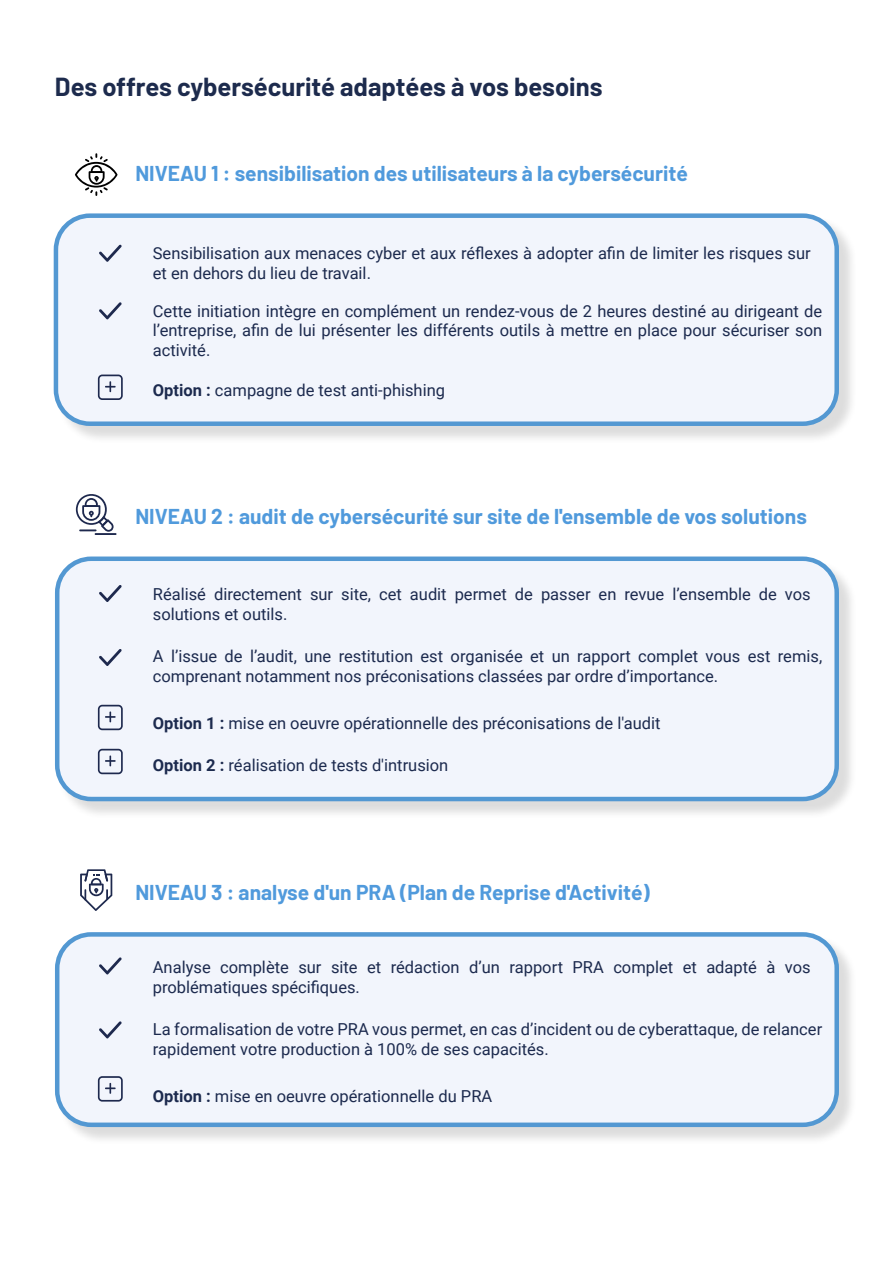
<style>
.page{position:relative;width:893px;height:1263px;background:#fff}
.page>*{position:absolute;margin:0;border:0;box-sizing:border-box;transform-origin:0 0}
.t1{font:700 25.5px "Barlow";color:#1d2b4d}
.t2{font:700 21px "Barlow";color:#509adc}
.t3{font:16.5px/19.8px "Roboto";color:#1c2a4e}
.s1{font-weight:700}
</style>
<div class="page">
<div style="left:55px;top:216px;width:802px;height:228px;background:#000;opacity:.14"></div>
<div style="left:56px;top:216px;width:781px;height:208px;background:#f2f5fc;border-radius:34px"></div>
<div style="left:54px;top:213px;width:785px;height:213px;border:4px solid #5398d2;border-radius:34px"></div>
<svg style="left:75px;top:153px;width:43px;height:43px"></svg>
<svg style="left:99px;top:245px;width:23px;height:17px"></svg>
<svg style="left:99px;top:302px;width:23px;height:17px"></svg>
<svg style="left:98px;top:375px;width:25px;height:25px"></svg>
<div style="left:57px;top:559px;width:800px;height:260px;background:#000;opacity:.14"></div>
<div style="left:57px;top:559px;width:780px;height:240px;background:#f2f5fc;border-radius:34px"></div>
<div style="left:55px;top:556px;width:784px;height:245px;border:4px solid #5398d2;border-radius:34px"></div>
<svg style="left:98px;top:705px;width:25px;height:25px"></svg>
<svg style="left:76px;top:494px;width:38px;height:38px"></svg>
<hr style="left:95px;top:533px;width:22px;height:2px;background:#1e294e">
<svg style="left:98px;top:749px;width:25px;height:25px"></svg>
<svg style="left:99px;top:585px;width:23px;height:17px"></svg>
<svg style="left:99px;top:649px;width:23px;height:17px"></svg>
<div style="left:57px;top:934px;width:800px;height:211px;background:#000;opacity:.14"></div>
<div style="left:57px;top:934px;width:780px;height:191px;background:#f2f5fc;border-radius:34px"></div>
<div style="left:55px;top:932px;width:784px;height:195px;border:4px solid #5398d2;border-radius:34px"></div>
<svg style="left:98px;top:1076px;width:25px;height:25px"></svg>
<svg style="left:99px;top:957px;width:23px;height:17px"></svg>
<svg style="left:99px;top:1021px;width:23px;height:17px"></svg>
<svg style="left:80px;top:869px;width:32px;height:42px"></svg>
<h1 class="t1" style="left:55px;top:68px;width:549px">Des offres cybersécurité adaptées à vos besoins</h1>
<p class="t2" style="left:135px;top:158px;width:554px">NIVEAU 1 : sensibilisation des utilisateurs à la cybersécurité</p>
<p class="t3" style="left:153px;top:242px;width:659px">Sensibilisation aux menaces cyber et aux réflexes à adopter afin de limiter les risques sur et en dehors du lieu de travail.</p>
<p class="t3" style="left:153px;top:300px;width:671px;text-align:justify">Cette initiation intègre en complément un rendez-vous de 2 heures destiné au dirigeant de l’entreprise, afin de lui présenter les différents outils à mettre en place pour sécuriser son activité.</p>
<p class="t3" style="left:153px;top:380px;width:294px"><span class="s1">Option :</span> campagne de test anti-phishing</p>
<p class="t2" style="left:135px;top:501px;width:673px">NIVEAU 2 : audit de cybersécurité sur site de l'ensemble de vos solutions</p>
<p class="t3" style="left:153px;top:584px;width:659px">Réalisé directement sur site, cet audit permet de passer en revue l’ensemble de vos solutions et outils.</p>
<p class="t3" style="left:153px;top:646px;width:671px">A l’issue de l’audit, une restitution est organisée et un rapport complet vous est remis, comprenant notamment nos préconisations classées par ordre d’importance.</p>
<p class="t3" style="left:153px;top:713px;width:509px"><span class="s1">Option 1 :</span> mise en oeuvre opérationnelle des préconisations de l'audit</p>
<p class="t3" style="left:153px;top:755px;width:297px"><span class="s1">Option 2 :</span> réalisation de tests d'intrusion</p>
<p class="t2" style="left:135px;top:877px;width:516px">NIVEAU 3 : analyse d'un PRA (Plan de Reprise d'Activité)</p>
<p class="t3" style="left:153px;top:956px;width:659px">Analyse complète sur site et rédaction d’un rapport PRA complet et adapté à vos problématiques spécifiques.</p>
<p class="t3" style="left:153px;top:1018px;width:671px">La formalisation de votre PRA vous permet, en cas d’incident ou de cyberattaque, de relancer rapidement votre production à 100% de ses capacités.</p>
<p class="t3" style="left:153px;top:1085px;width:341px"><span class="s1">Option :</span> mise en oeuvre opérationnelle du PRA</p>
</div>
